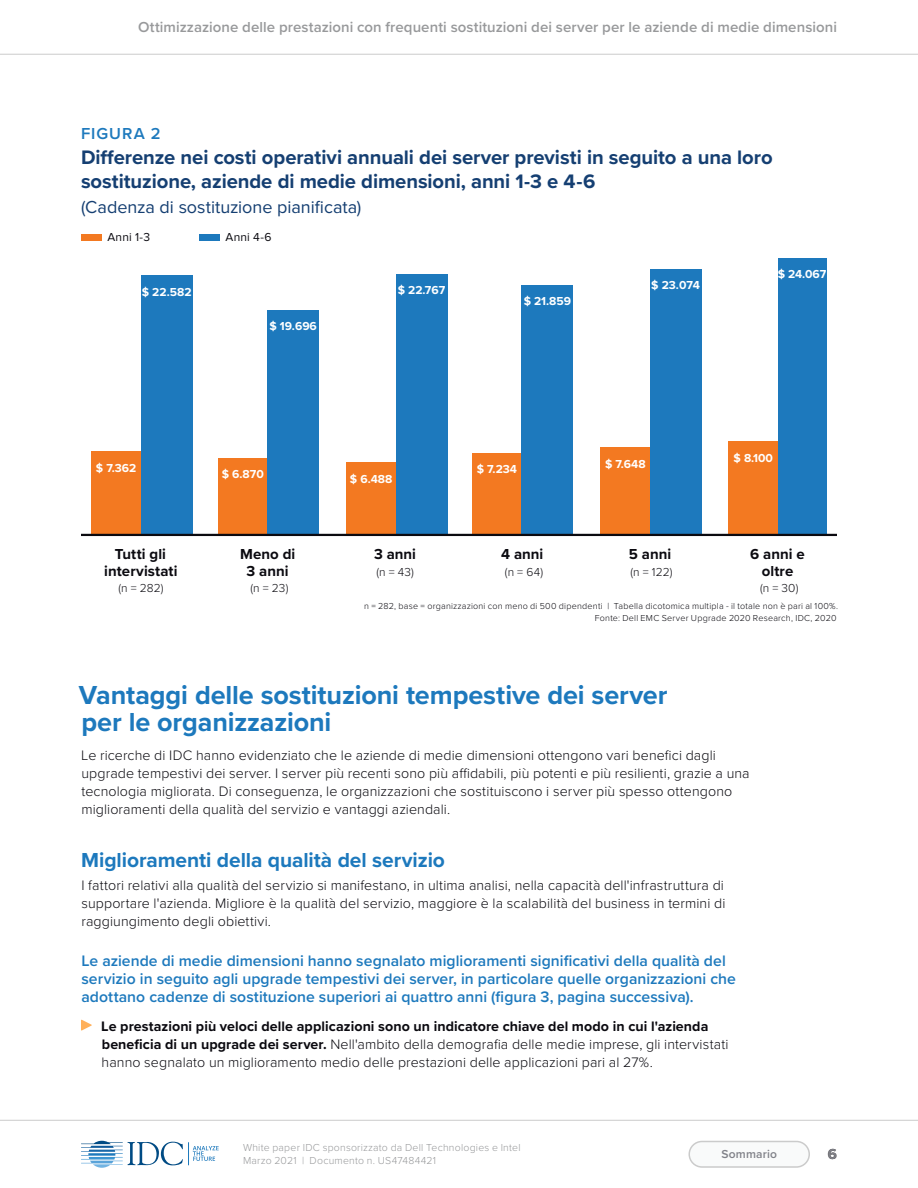
<style>
.page{position:relative;width:918px;height:1188px;background:#fff}
.page>*{position:absolute;margin:0;border:0;box-sizing:border-box;transform-origin:0 0}
.t1{font:700 27px/27px "Proxima Nova";letter-spacing:-.005em;color:#1d79bd}
.t2{font:700 21px "Proxima Nova";letter-spacing:-.005em;color:#1d79bd}
.t3{font:700 20.25px/24.3px "Proxima Nova";letter-spacing:-.005em;color:#153f72}
.t4{font:18px "Proxima Nova";color:#153f72}
.t5{font:600 16.5px "Proxima Nova";letter-spacing:.06em;color:#1d79bd}
.t6{font:600 15.75px/18px "Proxima Nova";letter-spacing:.005em;color:#1d79bd}
.t7{font:600 15px "Proxima Nova";letter-spacing:.005em;color:#98999b}
.t8{font:700 15px/16.5px "Proxima Nova";color:#0b0a10;text-align:center}
.t9{font:700 15px "Proxima Nova";color:#231f20}
.t10{font:300 14.25px/18px "Proxima Nova";letter-spacing:.005em;color:#0b0a10}
.t11{font:700 12px "Proxima Nova";color:#fff}
.t12{font:300 12px "Proxima Nova";letter-spacing:.005em;color:#0b0a10}
.t13{font:12px "Proxima Nova";letter-spacing:.015em;color:#0b0a10}
.t14{font:600 12px "Proxima Nova";letter-spacing:.015em;color:#808188}
.t15{font:300 10.5px/13.5px "Proxima Nova";letter-spacing:.02em;color:#98999b}
.t16{font:300 9px "Proxima Nova";letter-spacing:.025em;color:#0b0a10}
.s1{font-weight:700}
</style>
<div class="page">
<svg style="left:81px;top:1141px;width:138px;height:27px"></svg>
<div style="left:689px;top:1142px;width:120px;height:25px;background:#f9fafa;border-radius:13px"></div>
<div style="left:688px;top:1141px;width:122px;height:27px;border:2px solid #cbcbcb;border-radius:13px"></div>
<hr style="left:0;top:54px;width:918px;height:1px;background:#cbcbcb">
<hr style="left:0;top:1120px;width:918px;height:1px;background:#cbcbcb">
<div style="left:729px;top:441px;width:49px;height:94px;background:#f37921"></div>
<div style="left:778px;top:258px;width:48px;height:275px;background:#1d79bd"></div>
<div style="left:601px;top:447px;width:49px;height:87px;background:#f37921"></div>
<div style="left:650px;top:269px;width:52px;height:265px;background:#1d79bd"></div>
<div style="left:472px;top:453px;width:49px;height:81px;background:#f37921"></div>
<div style="left:521px;top:285px;width:52px;height:249px;background:#1d79bd"></div>
<div style="left:347px;top:463px;width:49px;height:73px;background:#f37921"></div>
<div style="left:396px;top:274px;width:51px;height:260px;background:#1d79bd"></div>
<div style="left:218px;top:458px;width:49px;height:76px;background:#f37921"></div>
<div style="left:267px;top:310px;width:52px;height:224px;background:#1d79bd"></div>
<div style="left:92px;top:451px;width:49px;height:83px;background:#f37921"></div>
<div style="left:141px;top:276px;width:52px;height:258px;background:#1d79bd"></div>
<hr style="left:81px;top:534px;width:756px;height:2px;background:#0b0a10">
<svg style="left:81px;top:1020px;width:11px;height:11px"></svg>
<div style="left:81px;top:234px;width:20px;height:7px;background:#f37921"></div>
<div style="left:199px;top:234px;width:20px;height:7px;background:#1d79bd"></div>
<p class="t7" style="left:138px;top:16px;width:700px">Ottimizzazione delle prestazioni con frequenti sostituzioni dei server per le aziende di medie dimensioni</p>
<p class="t5" style="left:81px;top:122px;width:81px">FIGURA 2</p>
<p class="t3" style="left:81px;top:144px;width:693px">Differenze nei costi operativi annuali dei server previsti in seguito a una loro sostituzione, aziende di medie dimensioni, anni 1-3 e 4-6</p>
<p class="t4" style="left:81px;top:197px;width:282px">(Cadenza di sostituzione pianificata)</p>
<p class="t13" style="left:107px;top:230px;width:44px">Anni 1-3</p>
<p class="t13" style="left:225px;top:230px;width:48px">Anni 4-6</p>
<p class="t11" style="left:142px;top:283px;width:51px">$ 22.582</p>
<p class="t11" style="left:270px;top:317px;width:49px">$ 19.696</p>
<p class="t11" style="left:398px;top:281px;width:49px">$ 22.767</p>
<p class="t11" style="left:524px;top:293px;width:49px">$ 21.859</p>
<p class="t11" style="left:651px;top:276px;width:50px">$ 23.074</p>
<p class="t11" style="left:778px;top:265px;width:50px">$ 24.067</p>
<p class="t11" style="left:96px;top:459px;width:42px">$ 7.362</p>
<p class="t8" style="left:104px;top:545px;width:75px">Tutti gli intervistati</p>
<p class="t12" style="left:118px;top:579px;width:47px">(n = 282)</p>
<p class="t11" style="left:222px;top:465px;width:44px">$ 6.870</p>
<p class="t8" style="left:240px;top:545px;width:57px">Meno di<br>3 anni</p>
<p class="t12" style="left:251px;top:579px;width:39px">(n = 23)</p>
<p class="t11" style="left:350px;top:470px;width:44px">$ 6.488</p>
<p class="t11" style="left:477px;top:460px;width:42px">$ 7.234</p>
<p class="t11" style="left:605px;top:455px;width:42px">$ 7.648</p>
<p class="t11" style="left:734px;top:449px;width:41px">$ 8.100</p>
<p class="t8" style="left:750px;top:545px;width:56px">6 anni e oltre</p>
<p class="t12" style="left:760px;top:579px;width:40px">(n = 30)</p>
<p class="t16" style="left:364px;top:600px;width:475px">n = 282, base = organizzazioni con meno di 500 dipendenti | Tabella dicotomica multipla - il totale non è pari al 100%.</p>
<p class="t16" style="left:595px;top:612px;width:243px">Fonte: Dell EMC Server Upgrade 2020 Research, IDC, 2020</p>
<p class="t8" style="left:374px;top:545px;width:44px">3 anni</p>
<p class="t12" style="left:376px;top:563px;width:39px">(n = 43)</p>
<p class="t8" style="left:501px;top:545px;width:44px">4 anni</p>
<p class="t12" style="left:505px;top:563px;width:40px">(n = 64)</p>
<p class="t8" style="left:629px;top:545px;width:44px">5 anni</p>
<p class="t12" style="left:630px;top:563px;width:43px">(n = 122)</p>
<p class="t1" style="left:79px;top:681px;width:590px">Vantaggi delle sostituzioni tempestive dei server per le organizzazioni</p>
<p class="t10" style="left:81px;top:745px;width:670px">Le ricerche di IDC hanno evidenziato che le aziende di medie dimensioni ottengono vari benefici dagli upgrade tempestivi dei server. I server più recenti sono più affidabili, più potenti e più resilienti, grazie a una tecnologia migliorata. Di conseguenza, le organizzazioni che sostituiscono i server più spesso ottengono miglioramenti della qualità del servizio e vantaggi aziendali.</p>
<p class="t2" style="left:81px;top:844px;width:365px">Miglioramenti della qualità del servizio</p>
<p class="t10" style="left:81px;top:876px;width:646px;text-align:justify">I fattori relativi alla qualità del servizio si manifestano, in ultima analisi, nella capacità dell'infrastruttura di supportare l'azienda. Migliore è la qualità del servizio, maggiore è la scalabilità del business in termini di raggiungimento degli obiettivi.</p>
<p class="t6" style="left:81px;top:951px;width:656px">Le aziende di medie dimensioni hanno segnalato miglioramenti significativi della qualità del servizio in seguito agli upgrade tempestivi dei server, in particolare quelle organizzazioni che adottano cadenze di sostituzione superiori ai quattro anni (figura 3, pagina successiva).</p>
<p class="t10" style="left:101px;top:1016px;width:629px"><span class="s1">Le prestazioni più veloci delle applicazioni sono un indicatore chiave del modo in cui l'azienda beneficia di un upgrade dei server.</span> Nell'ambito della demografia delle medie imprese, gli intervistati hanno segnalato un miglioramento medio delle prestazioni delle applicazioni pari al 27%.</p>
<p class="t15" style="left:243px;top:1140px;width:279px">White paper IDC sponsorizzato da Dell Technologies e Intel<br>Marzo 2021 | Documento n. US47484421</p>
<p class="t14" style="left:722px;top:1145px;width:57px">Sommario</p>
<p class="t9" style="left:828px;top:1142px;width:11px">6</p>
</div>
